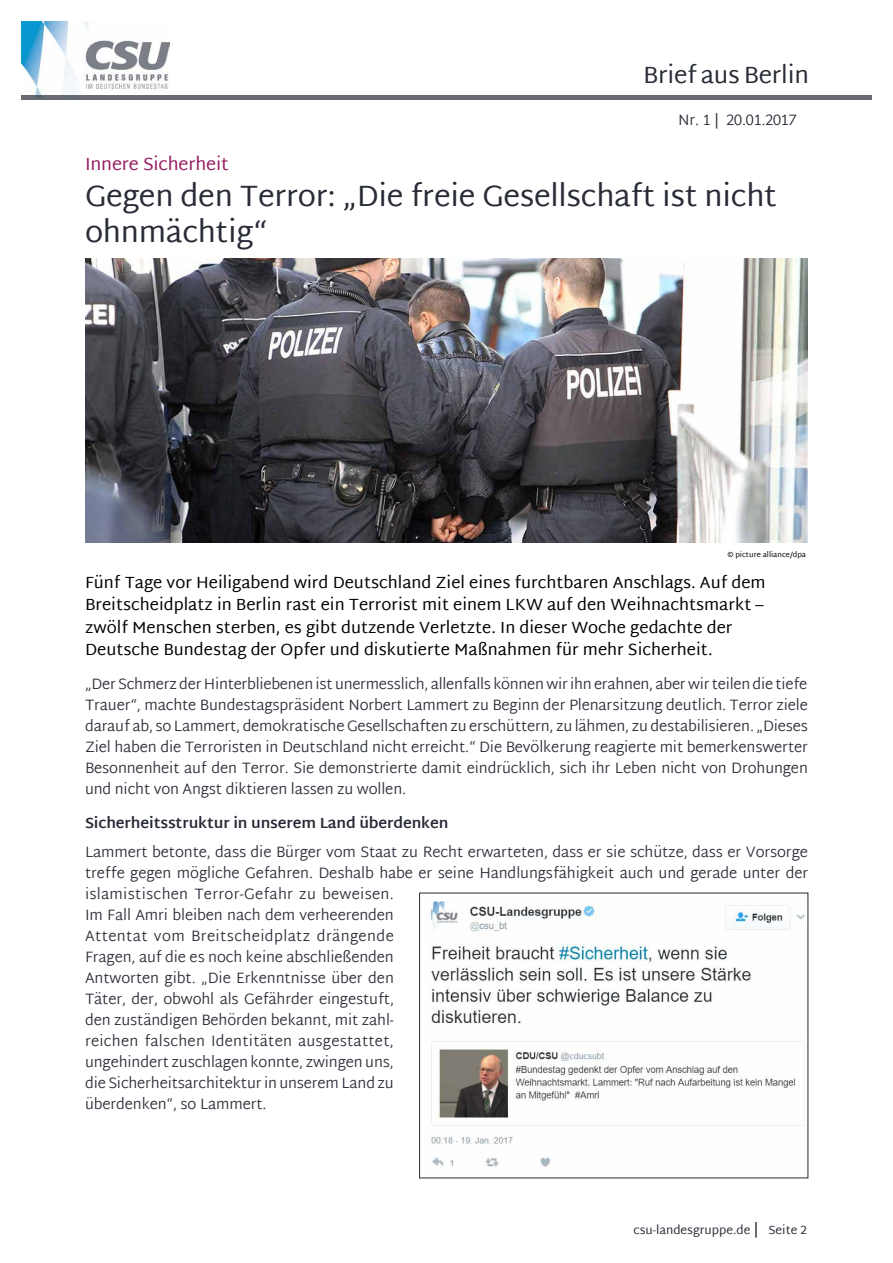
<style>
.page{position:relative;width:893px;height:1263px;background:#fff}
.page>*{position:absolute;margin:0;border:0;box-sizing:border-box;transform-origin:0 0}
._03_BaB_Ü_Fett_Artik{font:30px/36px "Martel Sans";letter-spacing:-.01em;color:#282c36}
.t1{font:24px "Martel Sans";letter-spacing:-.01em;color:#282c36}
._03_BaB_Ü_Beere_Arti{font:18px "Martel Sans";letter-spacing:-.01em;color:#951d5e}
._03_BaB_Teaser{font:16.5px/22.5px "Martel Sans";color:#000}
._04_BaB_Fließtext{font:300 15px/21px "Martel Sans";letter-spacing:-.01em;color:#282c36;text-align:justify}
._04_BaB_Zwischenüber{font:700 15px "Martel Sans";letter-spacing:-.01em;color:#282c36}
._08_CSU-LG_de_Seiten{font:12px "Martel Sans";color:#282c36}
._13_BaB_Rechtevermer{font:7.5px "Martel Sans";color:#000}
.s1{font-size:15px}
</style>
<div class="page">
<img style="left:21px;top:21px;width:149px;height:75px">
<hr style="left:21px;top:96px;width:851px;height:4px;background:#686b72">
<img style="left:85px;top:258px;width:723px;height:285px">
<img style="left:429px;top:901px;width:376px;height:266px">
<h2 class="t1" style="left:643px;top:61px;width:167px">Brief aus Berlin</h2>
<p class="_04_BaB_Fließtext" style="left:678px;top:110px;width:120px">Nr. 1 | 20.01.2017</p>
<p class="_03_BaB_Ü_Beere_Arti" style="left:85px;top:153px;width:145px">Innere Sicherheit</p>
<p class="_03_BaB_Ü_Fett_Artik" style="left:85px;top:177px;width:694px">Gegen den Terror: „Die freie Gesellschaft ist nicht ohnmächtig“</p>
<p class="_13_BaB_Rechtevermer" style="left:727px;top:550px;width:80px">© picture alliance/dpa</p>
<p class="_03_BaB_Teaser" style="left:85px;top:571px;width:682px">Fünf Tage vor Heiligabend wird Deutschland Ziel eines furchtbaren Anschlags. Auf dem Breitscheidplatz in Berlin rast ein Terrorist mit einem LKW auf den Weihnachtsmarkt – zwölf Menschen sterben, es gibt dutzende Verletzte. In dieser Woche gedachte der Deutsche Bundestag der Opfer und diskutierte Maßnahmen für mehr Sicherheit.</p>
<p class="_04_BaB_Fließtext" style="left:85px;top:674px;width:724px">„Der Schmerz der Hinterbliebenen ist unermesslich, allenfalls können wir ihn erahnen, aber wir teilen die tiefe Trauer“, machte Bundestagspräsident Norbert Lammert zu Beginn der Plenarsitzung deutlich. Terror ziele darauf ab, so Lammert, demokratische Gesellschaften zu erschüttern, zu lähmen, zu destabilisieren. „Dieses Ziel haben die Terroristen in Deutschland nicht erreicht.“ Die Bevölkerung reagierte mit bemerkenswerter Besonnenheit auf den Terror. Sie demonstrierte damit eindrücklich, sich ihr Leben nicht von Drohungen und nicht von Angst diktieren lassen zu wollen.</p>
<p class="_04_BaB_Zwischenüber" style="left:85px;top:814px;width:365px">Sicherheitsstruktur in unserem Land überdenken</p>
<p class="_04_BaB_Fließtext" style="left:85px;top:842px;width:725px;text-align:left">Lammert betonte, dass die Bürger vom Staat zu Recht erwarteten, dass er sie schütze, dass er Vorsorge treffe gegen mögliche Gefahren. Deshalb habe er seine Handlungsfähigkeit auch und gerade unter der islamistischen Terror-Gefahr zu beweisen.<br>Im Fall Amri bleiben nach dem verheerenden<br>Attentat vom Breitscheidplatz drängende<br>Fragen, auf die es noch keine abschließenden<br>Antworten gibt. „Die Erkenntnisse über den<br>Täter, der, obwohl als Gefährder eingestuft,<br>den zuständigen Behörden bekannt, mit zahl-<br>reichen falschen Identitäten ausgestattet,<br>ungehindert zuschlagen konnte, zwingen uns,<br>die Sicherheitsarchitektur in unserem Land zu<br>überdenken“, so Lammert.</p>
<p class="_08_CSU-LG_de_Seiten" style="left:633px;top:1223px;width:175px">csu-landesgruppe.de <span class="s1">|</span> Seite 2</p>
</div>
